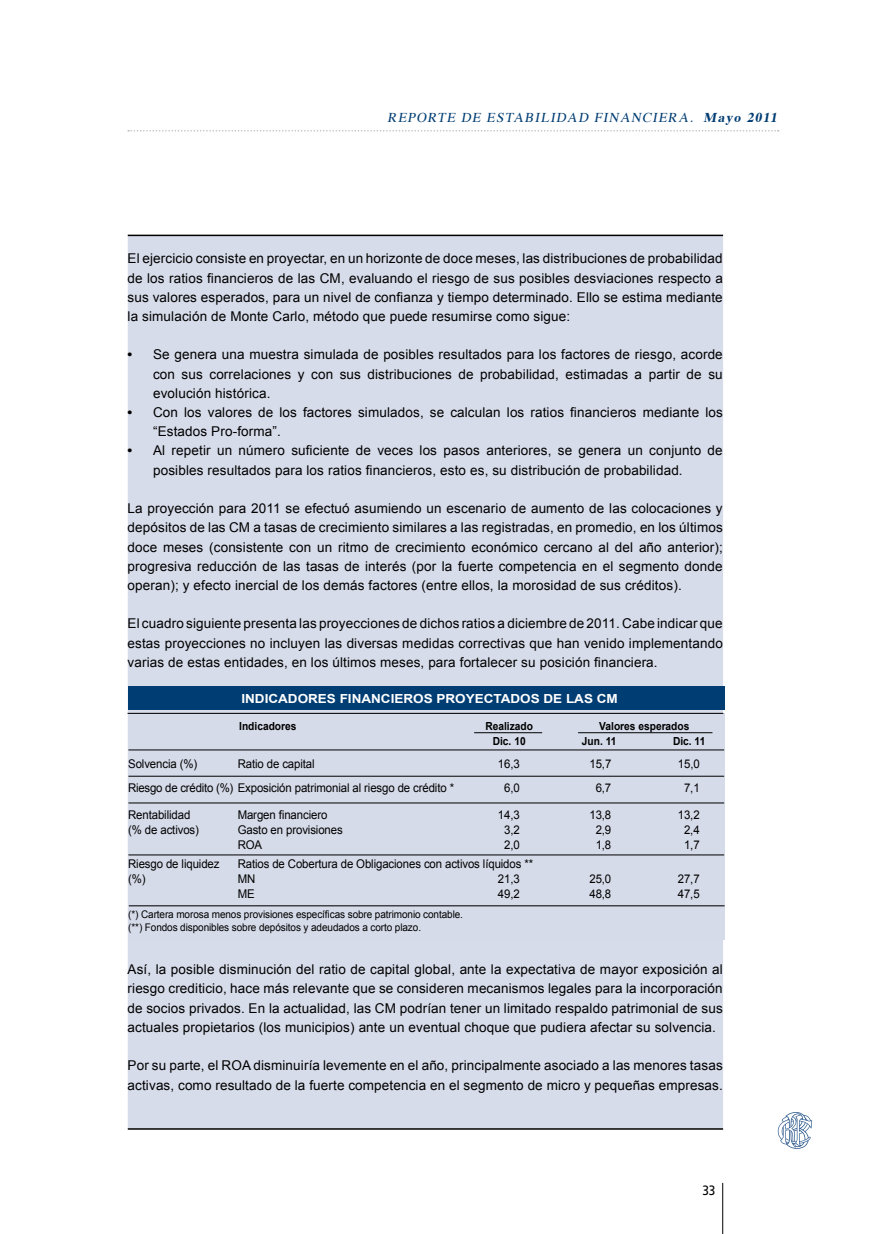
<style>
.page{position:relative;width:893px;height:1234px;background:#fff}
.page>*{position:absolute;margin:0;border:0;box-sizing:border-box;transform-origin:0 0}
.t1{font:13.5px/19.2px "Arial";letter-spacing:.01em;color:#000;text-align:justify}
.t2{font:italic 13.5px "Times";color:#003d73}
.t3{font:13.5px "Frutiger";color:#000;scale:.88 1}
.t4{font:700 12.45px "Arial";color:#fff;scale:1.08 1}
.t5{font:12px "Arial";letter-spacing:-.01em;color:#000;scale:.95 1}
.t6{font:700 11.1px "Arial";color:#000;scale:.92 1}
.t7{font:10.5px/13.5px "Arial";letter-spacing:-.01em;color:#000;scale:.95 1}
.s1{font-weight:700}
</style>
<div class="page">
<svg style="left:128px;top:130px;width:651px;height:1px"></svg>
<hr style="left:722px;top:1182px;width:1px;height:51px;background:#000">
<svg style="left:778px;top:1112px;width:34px;height:37px"></svg>
<div style="left:128px;top:235px;width:595px;height:893px;background:#d7dcea"></div>
<hr style="left:128px;top:1127px;width:595px;height:2px;background:#000">
<hr style="left:128px;top:234px;width:595px;height:2px;background:#000">
<div style="left:128px;top:713px;width:596px;height:226px;background:#d6dbe9"></div>
<div style="left:128px;top:686px;width:596px;height:23px;background:#003d73"></div>
<hr style="left:128px;top:712px;width:595px;height:1px;background:#000">
<hr style="left:128px;top:749px;width:596px;height:1px;background:#000">
<hr style="left:578px;top:732px;width:134px;height:1px;background:#000">
<hr style="left:474px;top:732px;width:68px;height:1px;background:#000">
<hr style="left:128px;top:775px;width:596px;height:1px;background:#000">
<hr style="left:128px;top:802px;width:596px;height:1px;background:#000">
<hr style="left:128px;top:854px;width:596px;height:1px;background:#000">
<hr style="left:129px;top:905px;width:596px;height:1px;background:#000">
<p class="t2" style="left:388px;top:105px;width:395px">REPORTE DE ESTABILIDAD FINANCIERA. <span class="s1">Mayo 2011</span></p>
<p class="t1" style="left:128px;top:249px;width:597px">El ejercicio consiste en proyectar, en un horizonte de doce meses, las distribuciones de probabilidad de los ratios financieros de las CM, evaluando el riesgo de sus posibles desviaciones respecto a sus valores esperados, para un nivel de confianza y tiempo determinado. Ello se estima mediante la simulación de Monte Carlo, método que puede resumirse como sigue:</p>
<p class="t1" style="left:153px;top:345px;width:571px;text-indent:-26px"><span class="s1">•</span> Se genera una muestra simulada de posibles resultados para los factores de riesgo, acorde con sus correlaciones y con sus distribuciones de probabilidad, estimadas a partir de su evolución histórica.</p>
<p class="t1" style="left:153px;top:403px;width:571px;text-indent:-26px"><span class="s1">•</span> Con los valores de los factores simulados, se calculan los ratios financieros mediante los “Estados Pro-forma”.</p>
<p class="t1" style="left:153px;top:441px;width:571px;text-indent:-26px"><span class="s1">•</span> Al repetir un número suficiente de veces los pasos anteriores, se genera un conjunto de posibles resultados para los ratios financieros, esto es, su distribución de probabilidad.</p>
<p class="t1" style="left:128px;top:499px;width:597px">La proyección para 2011 se efectuó asumiendo un escenario de aumento de las colocaciones y depósitos de las CM a tasas de crecimiento similares a las registradas, en promedio, en los últimos doce meses (consistente con un ritmo de crecimiento económico cercano al del año anterior); progresiva reducción de las tasas de interés (por la fuerte competencia en el segmento donde operan); y efecto inercial de los demás factores (entre ellos, la morosidad de sus créditos).</p>
<p class="t1" style="left:128px;top:614px;width:597px">El cuadro siguiente presenta las proyecciones de dichos ratios a diciembre de 2011. Cabe indicar que estas proyecciones no incluyen las diversas medidas correctivas que han venido implementando varias de estas entidades, en los últimos meses, para fortalecer su posición financiera.</p>
<p class="t4" style="left:241px;top:689px;width:12px">Indic</p>
<p class="t4" style="left:278px;top:689px;width:19px">adores</p>
<p class="t4" style="left:340px;top:689px;width:39px">financieros</p>
<p class="t4" style="left:436px;top:689px;width:10px">proyect</p>
<p class="t4" style="left:501px;top:689px;width:19px">ados</p>
<p class="t4" style="left:543px;top:689px;width:70px">de las CM</p>
<p class="t6" style="left:239px;top:718px;width:64px">Indicadores</p>
<p class="t6" style="left:485px;top:718px;width:53px">Realizado</p>
<p class="t6" style="left:599px;top:718px;width:100px">Valores esperados</p>
<p class="t6" style="left:493px;top:733px;width:37px">Dic. 10</p>
<p class="t6" style="left:582px;top:733px;width:39px">Jun. 11</p>
<p class="t6" style="left:673px;top:733px;width:37px">Dic. 11</p>
<p class="t5" style="left:128px;top:755px;width:74px">Solvencia (%)</p>
<p class="t5" style="left:238px;top:755px;width:83px">Ratio de capital</p>
<p class="t5" style="left:498px;top:755px;width:25px">16,3</p>
<p class="t5" style="left:589px;top:755px;width:25px">15,7</p>
<p class="t5" style="left:678px;top:755px;width:25px">15,0</p>
<p class="t5" style="left:128px;top:779px;width:345px">Riesgo de crédito (%) Exposición patrimonial al riesgo de crédito *</p>
<p class="t5" style="left:504px;top:779px;width:18px">6,0</p>
<p class="t5" style="left:596px;top:779px;width:18px">6,7</p>
<p class="t5" style="left:684px;top:779px;width:18px">7,1</p>
<p class="t5" style="left:128px;top:806px;width:67px">Rentabilidad</p>
<p class="t5" style="left:238px;top:806px;width:96px">Margen financiero</p>
<p class="t5" style="left:498px;top:806px;width:25px">14,3</p>
<p class="t5" style="left:589px;top:806px;width:25px">13,8</p>
<p class="t5" style="left:678px;top:806px;width:25px">13,2</p>
<p class="t5" style="left:128px;top:821px;width:76px">(% de activos)</p>
<p class="t5" style="left:238px;top:821px;width:112px">Gasto en provisiones</p>
<p class="t5" style="left:504px;top:821px;width:18px">3,2</p>
<p class="t5" style="left:596px;top:821px;width:18px">2,9</p>
<p class="t5" style="left:684px;top:821px;width:18px">2,4</p>
<p class="t5" style="left:238px;top:836px;width:27px">ROA</p>
<p class="t5" style="left:504px;top:836px;width:18px">2,0</p>
<p class="t5" style="left:596px;top:836px;width:18px">1,8</p>
<p class="t5" style="left:684px;top:836px;width:18px">1,7</p>
<p class="t5" style="left:128px;top:855px;width:98px">Riesgo de liquidez</p>
<p class="t5" style="left:238px;top:855px;width:313px">Ratios de Cobertura de Obligaciones con activos líquidos **</p>
<p class="t5" style="left:128px;top:870px;width:20px">(%)</p>
<p class="t5" style="left:238px;top:870px;width:20px">MN</p>
<p class="t5" style="left:498px;top:870px;width:25px">21,3</p>
<p class="t5" style="left:589px;top:870px;width:25px">25,0</p>
<p class="t5" style="left:678px;top:870px;width:25px">27,7</p>
<p class="t5" style="left:238px;top:885px;width:19px">ME</p>
<p class="t5" style="left:498px;top:885px;width:25px">49,2</p>
<p class="t5" style="left:589px;top:885px;width:25px">48,8</p>
<p class="t5" style="left:678px;top:885px;width:25px">47,5</p>
<p class="t7" style="left:128px;top:907px;width:354px">(*) Cartera morosa menos provisiones específicas sobre patrimonio contable. (**) Fondos disponibles sobre depósitos y adeudados a corto plazo.</p>
<p class="t1" style="left:128px;top:959px;width:597px">Así, la posible disminución del ratio de capital global, ante la expectativa de mayor exposición al riesgo crediticio, hace más relevante que se consideren mecanismos legales para la incorporación de socios privados. En la actualidad, las CM podrían tener un limitado respaldo patrimonial de sus actuales propietarios (los municipios) ante un eventual choque que pudiera afectar su solvencia.</p>
<p class="t1" style="left:128px;top:1055px;width:597px">Por su parte, el ROA disminuiría levemente en el año, principalmente asociado a las menores tasas activas, como resultado de la fuerte competencia en el segmento de micro y pequeñas empresas.</p>
<p class="t3" style="left:702px;top:1182px;width:16px">33</p>
</div>
